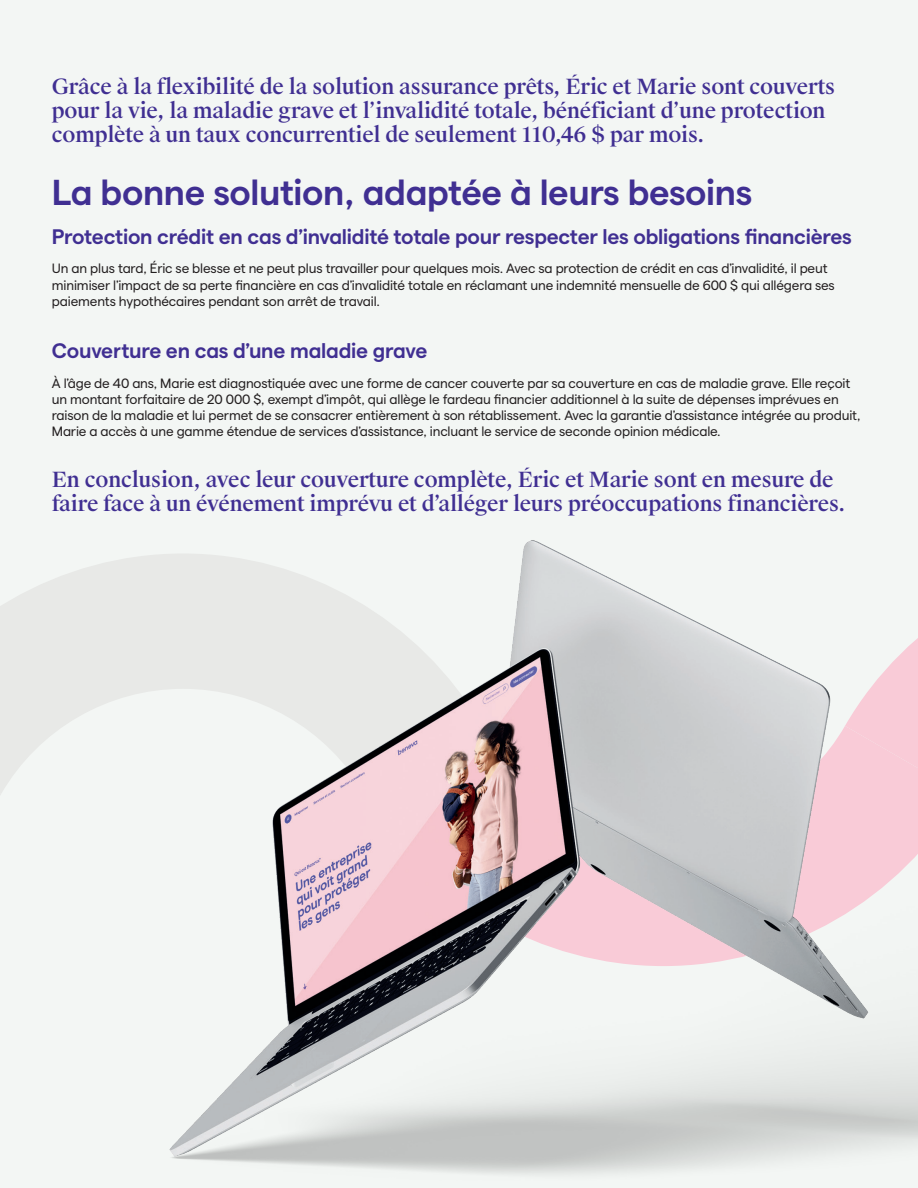
<style>
.page{position:relative;width:918px;height:1188px;background:#f3f6f4}
.page>*{position:absolute;margin:0;border:0;box-sizing:border-box;transform-origin:0 0}
.H1_-_24_24_SA0p9{font:700 36px "Matter Beneva Semi";letter-spacing:-.01em;color:#402f92}
.Exergue_-_14_16_SA1p{font:500 21px/24px "Suisse Works";letter-spacing:-.01em;color:#402f92}
.H2_-_14_15_SA0p9{font:700 21px "Matter Beneva Semi";letter-spacing:-.01em;color:#402f92}
.txt_courant_-_SA1p6{font:13.5px/16.2px "Matter Beneva Regular";letter-spacing:-.01em;color:#231f20}
</style>
<div class="page">
<img style="left:0;top:540px;width:918px;height:634px">
<p class="Exergue_-_14_16_SA1p" style="left:52px;top:75px;width:785px">Grâce à la flexibilité de la solution assurance prêts, Éric et Marie sont couverts pour la vie, la maladie grave et l’invalidité totale, bénéficiant d’une protection complète à un taux concurrentiel de seulement 110,46 $ par mois.</p>
<p class="H1_-_24_24_SA0p9" style="left:52px;top:166px;width:702px">La bonne solution, adaptée à leurs besoins</p>
<p class="H2_-_14_15_SA0p9" style="left:52px;top:221px;width:802px">Protection crédit en cas d’invalidité totale pour respecter les obligations financières</p>
<p class="txt_courant_-_SA1p6" style="left:52px;top:259px;width:785px">Un an plus tard, Éric se blesse et ne peut plus travailler pour quelques mois. Avec sa protection de crédit en cas d’invalidité, il peut minimiser l’impact de sa perte financière en cas d’invalidité totale en réclamant une indemnité mensuelle de 600 $ qui allégera ses paiements hypothécaires pendant son arrêt de travail.</p>
<p class="H2_-_14_15_SA0p9" style="left:52px;top:335px;width:377px">Couverture en cas d’une maladie grave</p>
<p class="txt_courant_-_SA1p6" style="left:52px;top:374px;width:810px">À l’âge de 40 ans, Marie est diagnostiquée avec une forme de cancer couverte par sa couverture en cas de maladie grave. Elle reçoit un montant forfaitaire de 20 000 $, exempt d’impôt, qui allège le fardeau financier additionnel à la suite de dépenses imprévues en raison de la maladie et lui permet de se consacrer entièrement à son rétablissement. Avec la garantie d’assistance intégrée au produit, Marie a accès à une gamme étendue de services d’assistance, incluant le service de seconde opinion médicale.</p>
<p class="Exergue_-_14_16_SA1p" style="left:52px;top:468px;width:795px">En conclusion, avec leur couverture complète, Éric et Marie sont en mesure de faire face à un événement imprévu et d’alléger leurs préoccupations financières.</p>
</div>
